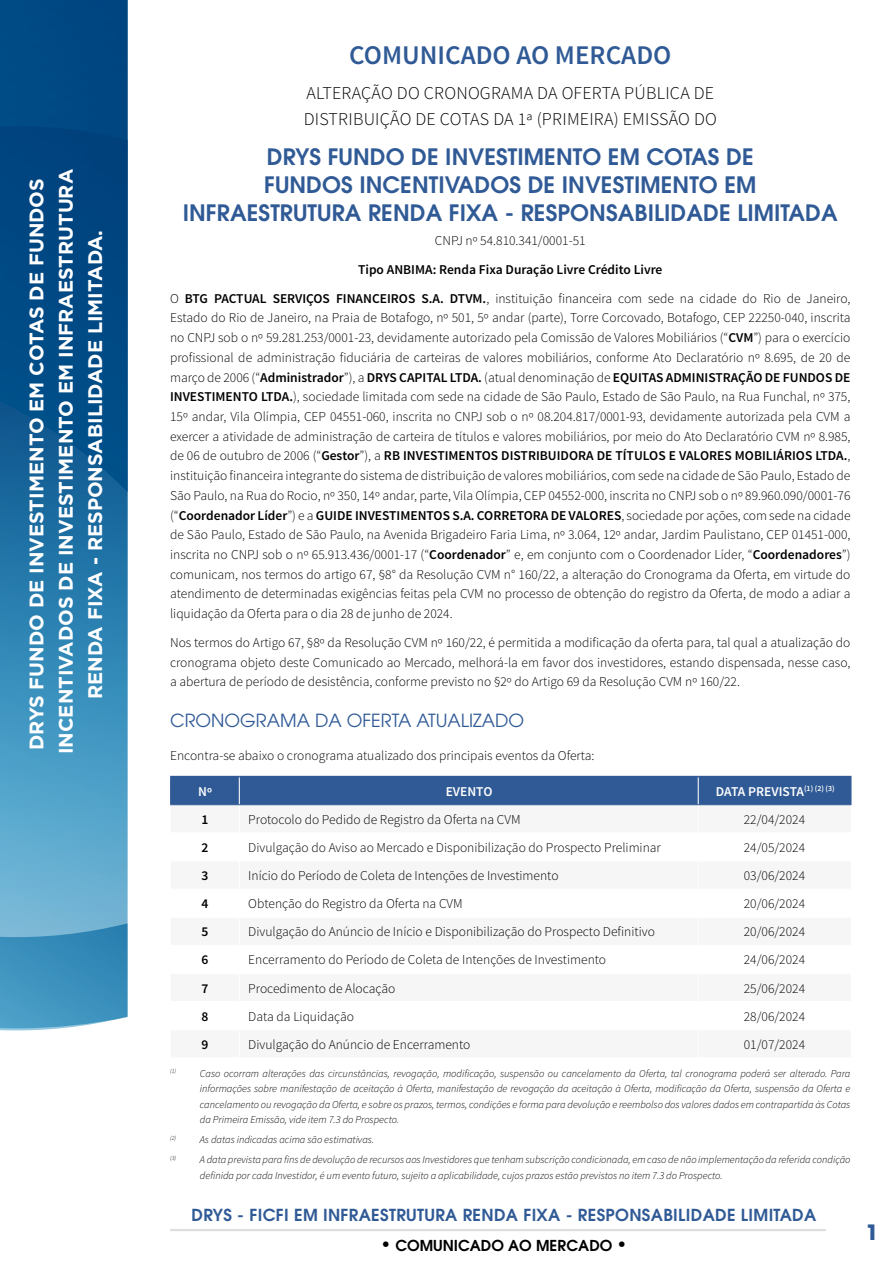
<style>
.page{position:relative;width:893px;height:1263px;background:#fff}
.page>*{position:absolute;margin:0;border:0;box-sizing:border-box;transform-origin:0 0}
.t1{font:600 27px "Source Sans Pro";color:#305a96}
.t2{font:600 22.5px/27.8px "ITC Avant Garde Pro";letter-spacing:.005em;color:#305a96;text-align:center}
.t3{font:700 21px "ITC Avant Garde Pro";color:#305a96}
.t4{font:700 19.65px/29.2px "Gotham";color:#fff;text-align:center}
.t5{font:300 18px/26px "Source Sans Pro";letter-spacing:.01em;color:#000}
.t6{font:18px "ITC Avant Garde Pro";color:#305a96}
.t7{font:600 16.5px "ITC Avant Garde Pro";letter-spacing:.02em;color:#305a96}
.t8{font:600 15px "ITC Avant Garde Pro";color:#000}
.t9{font:300 13.5px/19.6px "Source Sans Pro";color:#000;text-align:justify}
.t10{font:600 13.5px/28.7px "Source Sans Pro";color:#000;text-align:center}
.t11{font:600 13.5px "Source Sans Pro";color:#fff}
.t12{font:italic 300 10.5px/15.5px "Source Sans Pro";color:#000;text-align:justify}
.s1{font-weight:300}
.s2{font-weight:600}
.s3{font-size:18px}
</style>
<div class="page">
<hr style="left:170px;top:1229px;width:656px;height:2px;background:#ccc">
<div style="left:0;top:0;width:128px;height:126px;background:#004883"></div>
<svg style="left:0;top:126px;width:128px;height:905px;background:#125b92"></svg>
<svg style="left:0;top:402px;width:128px;height:536px;background:#3888b5"></svg>
<hr style="left:170px;top:776px;width:69px;height:1px;background:#305a96">
<hr style="left:170px;top:777px;width:2px;height:27px;background:#305a96">
<div style="left:171px;top:776px;width:680px;height:30px;background:#305a96"></div>
<hr style="left:170px;top:804px;width:69px;height:1px;background:#305a96">
<hr style="left:239px;top:804px;width:459px;height:1px;background:#305a96">
<hr style="left:698px;top:804px;width:153px;height:1px;background:#305a96">
<h3 class="t4" style="left:22px;top:754px;width:587px;rotate:-90deg">DRYS FUNDO DE INVESTIMENTO EM COTAS DE FUNDOS<br>INCENTIVADOS DE INVESTIMENTO EM INFRAESTRUTURA<br>RENDA FIXA - RESPONSABILIDADE LIMITADA.</h3>
<h1 class="t1" style="left:349px;top:38px;width:324px">COMUNICADO AO MERCADO</h1>
<h3 class="t5" style="left:304px;top:80px;width:415px">ALTERAÇÃO DO CRONOGRAMA DA OFERTA PÚBLICA DE<br>DISTRIBUIÇÃO DE COTAS DA 1ª (PRIMEIRA) EMISSÃO DO</h3>
<h2 class="t2" style="left:183px;top:143px;width:656px">DRYS FUNDO DE INVESTIMENTO EM COTAS DE<br>FUNDOS INCENTIVADOS DE INVESTIMENTO EM<br>INFRAESTRUTURA RENDA FIXA - RESPONSABILIDADE LIMITADA</h2>
<p class="t9" style="left:435px;top:231px;width:152px">CNPJ nº 54.810.341/0001-51</p>
<p class="t10" style="left:170px;top:256px;width:682px">Tipo ANBIMA: Renda Fixa Duração Livre Crédito Livre<br><span class="s1">O</span> BTG PACTUAL SERVIÇOS FINANCEIROS S.A. DTVM.<span class="s1">, instituição financeira com sede na cidade do Rio de Janeiro,</span></p>
<p class="t9" style="left:170px;top:308px;width:682px">Estado do Rio de Janeiro, na Praia de Botafogo, nº 501, 5º andar (parte), Torre Corcovado, Botafogo, CEP 22250-040, inscrita no CNPJ sob o nº 59.281.253/0001-23, devidamente autorizado pela Comissão de Valores Mobiliários (“<span class="s2">CVM</span>”) para o exercício profissional de administração fiduciária de carteiras de valores mobiliários, conforme Ato Declaratório nº 8.695, de 20 de março de 2006 (“<span class="s2">Administrador</span>”), a <span class="s2">DRYS CAPITAL LTDA.</span> (atual denominação de <span class="s2">EQUITAS ADMINISTRAÇÃO DE FUNDOS DE INVESTIMENTO LTDA.</span>), sociedade limitada com sede na cidade de São Paulo, Estado de São Paulo, na Rua Funchal, nº 375, 15º andar, Vila Olímpia, CEP 04551-060, inscrita no CNPJ sob o nº 08.204.817/0001-93, devidamente autorizada pela CVM a exercer a atividade de administração de carteira de títulos e valores mobiliários, por meio do Ato Declaratório CVM nº 8.985, de 06 de outubro de 2006 (“<span class="s2">Gestor</span>”), a <span class="s2">RB INVESTIMENTOS DISTRIBUIDORA DE TÍTULOS E VALORES MOBILIÁRIOS LTDA.</span>, instituição financeira integrante do sistema de distribuição de valores mobiliários, com sede na cidade de São Paulo, Estado de São Paulo, na Rua do Rocio, nº 350, 14º andar, parte, Vila Olímpia, CEP 04552-000, inscrita no CNPJ sob o nº 89.960.090/0001-76 (“<span class="s2">Coordenador Líder</span>”) e a <span class="s2">GUIDE INVESTIMENTOS S.A. CORRETORA DE VALORES</span>, sociedade por ações, com sede na cidade de São Paulo, Estado de São Paulo, na Avenida Brigadeiro Faria Lima, nº 3.064, 12º andar, Jardim Paulistano, CEP 01451-000, inscrita no CNPJ sob o nº 65.913.436/0001-17 (“<span class="s2">Coordenador</span>” e, em conjunto com o Coordenador Líder, “<span class="s2">Coordenadores</span>”) comunicam, nos termos do artigo 67, §8° da Resolução CVM n° 160/22, a alteração do Cronograma da Oferta, em virtude do atendimento de determinadas exigências feitas pela CVM no processo de obtenção do registro da Oferta, de modo a adiar a liquidação da Oferta para o dia 28 de junho de 2024.</p>
<p class="t9" style="left:170px;top:633px;width:682px">Nos termos do Artigo 67, §8º da Resolução CVM nº 160/22, é permitida a modificação da oferta para, tal qual a atualização do cronograma objeto deste Comunicado ao Mercado, melhorá-la em favor dos investidores, estando dispensada, nesse caso, a abertura de período de desistência, conforme previsto no §2º do Artigo 69 da Resolução CVM nº 160/22.</p>
<h3 class="t6" style="left:170px;top:709px;width:355px">CRONOGRAMA DA OFERTA ATUALIZADO</h3>
<p class="t9" style="left:170px;top:746px;width:426px">Encontra-se abaixo o cronograma atualizado dos principais eventos da Oferta:</p>
<p class="t11" style="left:198px;top:783px;width:15px">Nº</p>
<p class="t11" style="left:446px;top:783px;width:48px">EVENTO</p>
<p class="t11" style="left:716px;top:783px;width:120px">DATA PREVISTA<sup>(1)</sup> <sup>(2)</sup> <sup>(3)</sup></p>
<p class="t10" style="left:202px;top:805px;width:8px">1</p>
<p class="t9" style="left:248px;top:810px;width:274px">Protocolo do Pedido de Registro da Oferta na CVM</p>
<p class="t9" style="left:744px;top:810px;width:63px">22/04/2024</p>
<p class="t10" style="left:202px;top:833px;width:8px">2</p>
<p class="t9" style="left:248px;top:838px;width:414px">Divulgação do Aviso ao Mercado e Disponibilização do Prospecto Preliminar</p>
<p class="t9" style="left:744px;top:838px;width:63px">24/05/2024</p>
<p class="t10" style="left:202px;top:862px;width:8px">3</p>
<p class="t9" style="left:248px;top:866px;width:312px">Início do Período de Coleta de Intenções de Investimento</p>
<p class="t9" style="left:744px;top:866px;width:63px">03/06/2024</p>
<p class="t10" style="left:202px;top:890px;width:8px">4</p>
<p class="t9" style="left:248px;top:894px;width:216px">Obtenção do Registro da Oferta na CVM</p>
<p class="t9" style="left:744px;top:894px;width:63px">20/06/2024</p>
<p class="t10" style="left:202px;top:918px;width:8px">5</p>
<p class="t9" style="left:248px;top:922px;width:408px">Divulgação do Anúncio de Início e Disponibilização do Prospecto Definitivo</p>
<p class="t9" style="left:744px;top:922px;width:63px">20/06/2024</p>
<p class="t10" style="left:202px;top:946px;width:8px">6</p>
<p class="t9" style="left:248px;top:950px;width:359px">Encerramento do Período de Coleta de Intenções de Investimento</p>
<p class="t9" style="left:744px;top:950px;width:63px">24/06/2024</p>
<p class="t10" style="left:202px;top:974px;width:8px">7</p>
<p class="t9" style="left:248px;top:978px;width:148px">Procedimento de Alocação</p>
<p class="t9" style="left:744px;top:978px;width:63px">25/06/2024</p>
<p class="t10" style="left:202px;top:1002px;width:8px">8</p>
<p class="t9" style="left:248px;top:1006px;width:107px">Data da Liquidação</p>
<p class="t9" style="left:744px;top:1006px;width:63px">28/06/2024</p>
<p class="t10" style="left:202px;top:1030px;width:8px">9</p>
<p class="t9" style="left:248px;top:1034px;width:224px">Divulgação do Anúncio de Encerramento</p>
<p class="t9" style="left:744px;top:1034px;width:63px">01/07/2024</p>
<p class="t12" style="left:200px;top:1066px;width:652px;text-indent:-30px"><sup>(1)</sup> Caso ocorram alterações das circunstâncias, revogação, modificação, suspensão ou cancelamento da Oferta, tal cronograma poderá ser alterado. Para informações sobre manifestação de aceitação à Oferta, manifestação de revogação da aceitação à Oferta, modificação da Oferta, suspensão da Oferta e cancelamento ou revogação da Oferta, e sobre os prazos, termos, condições e forma para devolução e reembolso dos valores dados em contrapartida às Cotas da Primeira Emissão, vide item 7.3 do Prospecto.</p>
<p class="t12" style="left:170px;top:1130px;width:682px;line-height:20px"><sup>(2)</sup> As datas indicadas acima são estimativas.<br><sup>(3)</sup> A data prevista para fins de devolução de recursos aos Investidores que tenham subscrição condicionada, em caso de não implementação da referida condição</p>
<p class="t12" style="left:200px;top:1168px;width:524px">definida por cada Investidor, é um evento futuro, sujeito a aplicabilidade, cujos prazos estão previstos no item 7.3 do Prospecto.</p>
<p class="t7" style="left:191px;top:1204px;width:626px">DRYS - FICFI EM INFRAESTRUTURA RENDA FIXA - RESPONSABILIDADE LIMITADA</p>
<p class="t8" style="left:380px;top:1236px;width:249px"><span class="s3">•</span> COMUNICADO AO MERCADO <span class="s3">•</span></p>
<h3 class="t3" style="left:866px;top:1218px;width:14px">1</h3>
</div>
